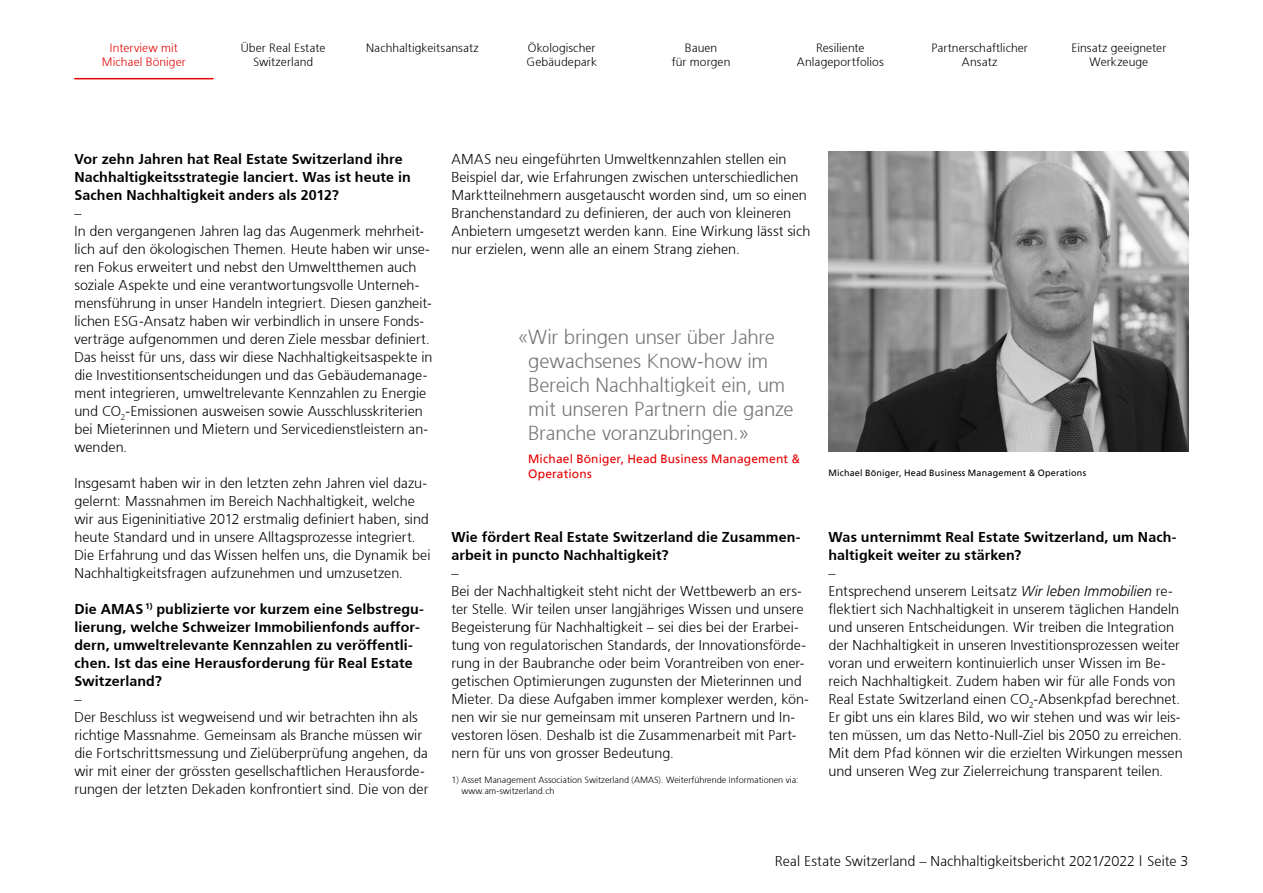
<style>
.page{position:relative;width:1263px;height:893px;background:#fff}
.page>*{position:absolute;margin:0;border:0;box-sizing:border-box;transform-origin:0 0}
.t1{font:300 20.25px/24px "Frutiger 45";letter-spacing:-.01em;color:#757575}
.t2{font:300 14.25px/18px "Frutiger 45";color:#000}
.t3{font:300 14.25px/18px "Frutiger 45";letter-spacing:.005em;color:#000}
.t4{font:300 12px/14.2px "Frutiger 45";letter-spacing:.01em;color:#000;text-align:center}
.t5{font:12px/14.2px "Frutiger 55 Roman";letter-spacing:.015em;color:#e60000}
.t6{font:300 12px/14.2px "Frutiger 45";letter-spacing:.01em;color:#e60000;text-align:center}
.t7{font:300 9px/10.8px "Frutiger 45";color:#000}
.t8{font:9px "Frutiger 55 Roman";letter-spacing:.025em;color:#000}
.s1{font-style:italic}
</style>
<div class="page">
<hr style="left:74px;top:78px;width:140px;height:1px;background:#e60000">
<img style="left:828px;top:152px;width:360px;height:300px">
<p class="t6" style="left:102px;top:40px;width:85px">Interview mit<br>Michael Böniger</p>
<p class="t4" style="left:241px;top:40px;width:86px">Über Real Estate<br>Switzerland</p>
<p class="t4" style="left:366px;top:40px;width:114px">Nachhaltigkeitsansatz</p>
<p class="t4" style="left:526px;top:40px;width:72px;text-align:left">Ökologischer<br>Gebäudepark</p>
<p class="t4" style="left:672px;top:40px;width:60px">Bauen<br>für morgen</p>
<p class="t4" style="left:797px;top:40px;width:88px">Resiliente<br>Anlageportfolios</p>
<p class="t4" style="left:931px;top:40px;width:98px">Partnerschaftlicher<br>Ansatz</p>
<p class="t4" style="left:1071px;top:40px;width:96px">Einsatz geeigneter<br>Werkzeuge</p>
<p class="t3" style="left:74px;top:149px;width:338px">Vor zehn Jahren hat Real Estate Switzerland ihre<br>Nachhaltigkeitsstrategie lanciert. Was ist heute in<br>Sachen Nachhaltigkeit anders als 2012?</p>
<p class="t2" style="left:74px;top:204px;width:360px">–<br>In den vergangenen Jahren lag das Augenmerk mehrheit&shy;lich auf den ökologischen Themen. Heute haben wir unse&shy;ren Fokus erweitert und nebst den Umweltthemen auch soziale Aspekte und eine verantwortungsvolle Unterneh&shy;mensführung in unser Handeln integriert. Diesen ganzheit&shy;lichen ESG-Ansatz haben wir verbindlich in unsere Fonds&shy;verträge aufgenommen und deren Ziele messbar definiert.<br>Das heisst für uns, dass wir diese Nachhaltigkeitsaspekte in die Investitionsentscheidungen und das Gebäudemanage&shy;ment integrieren, umweltrelevante Kennzahlen zu Energie und CO<sub>2</sub>-Emissionen ausweisen sowie Ausschlusskriterien bei Mieterinnen und Mietern und Servicedienstleistern an&shy;wenden.</p>
<p class="t2" style="left:74px;top:474px;width:358px">Insgesamt haben wir in den letzten zehn Jahren viel dazu&shy;gelernt: Massnahmen im Bereich Nachhaltigkeit, welche wir aus Eigeninitiative 2012 erstmalig definiert haben, sind heute Standard und in unsere Alltagsprozesse integriert.<br>Die Erfahrung und das Wissen helfen uns, die Dynamik bei Nachhaltigkeitsfragen aufzunehmen und umzusetzen.</p>
<p class="t3" style="left:74px;top:599px;width:351px">Die AMAS <sup>1)</sup> publizierte vor kurzem eine Selbstregu&shy;lierung, welche Schweizer Immobilienfonds auffor&shy;dern, umweltrelevante Kennzahlen zu veröffentli&shy;chen. Ist das eine Herausforderung für Real Estate Switzerland?</p>
<p class="t2" style="left:74px;top:690px;width:356px">–<br>Der Beschluss ist wegweisend und wir betrachten ihn als richtige Massnahme. Gemeinsam als Branche müssen wir die Fortschrittsmessung und Zielüberprüfung angehen, da wir mit einer der grössten gesellschaftlichen Herausforde&shy;rungen der letzten Dekaden konfrontiert sind. Die von der</p>
<p class="t2" style="left:451px;top:150px;width:360px">AMAS neu eingeführten Umweltkennzahlen stellen ein Beispiel dar, wie Erfahrungen zwischen unterschiedlichen Marktteilnehmern ausgetauscht worden sind, um so einen Branchenstandard zu definieren, der auch von kleineren Anbietern umgesetzt werden kann. Eine Wirkung lässt sich nur erzielen, wenn alle an einem Strang ziehen.</p>
<h1 class="t1" style="left:528px;top:324px;width:267px;text-indent:-11px">«Wir bringen unser über Jahre gewachsenes Know-how im<br>Bereich Nachhaltigkeit ein, um mit unseren Partnern die ganze<br>Branche voranzubringen.»</h1>
<p class="t5" style="left:528px;top:452px;width:273px">Michael Böniger, Head Business Management &amp;<br>Operations</p>
<p class="t8" style="left:828px;top:468px;width:259px">Michael Böniger, Head Business Management &amp; Operations</p>
<p class="t3" style="left:451px;top:527px;width:351px">Wie fördert Real Estate Switzerland die Zusammen&shy;arbeit in puncto Nachhaltigkeit?</p>
<p class="t2" style="left:451px;top:564px;width:359px">–<br>Bei der Nachhaltigkeit steht nicht der Wettbewerb an ers&shy;ter Stelle. Wir teilen unser langjähriges Wissen und unsere Begeisterung für Nachhaltigkeit – sei dies bei der Erarbei&shy;tung von regulatorischen Standards, der Innovationsförde&shy;rung in der Baubranche oder beim Vorantreiben von ener&shy;getischen Optimierungen zugunsten der Mieterinnen und Mieter. Da diese Aufgaben immer komplexer werden, kön&shy;nen wir sie nur gemeinsam mit unseren Partnern und In&shy;vestoren lösen. Deshalb ist die Zusammenarbeit mit Part&shy;nern für uns von grosser Bedeutung.</p>
<p class="t7" style="left:461px;top:774px;width:339px;text-indent:-10px">1) Asset Management Association Switzerland (AMAS). Weiterführende Informationen via: www.am-switzerland.ch</p>
<p class="t3" style="left:828px;top:527px;width:349px">Was unternimmt Real Estate Switzerland, um Nach&shy;haltigkeit weiter zu stärken?</p>
<p class="t2" style="left:828px;top:563px;width:356px">–<br>Entsprechend unserem Leitsatz <span class="s1">Wir leben Immobilien</span> re&shy;flektiert sich Nachhaltigkeit in unserem täglichen Handeln und unseren Entscheidungen. Wir treiben die Integration der Nachhaltigkeit in unseren Investitionsprozessen weiter voran und erweitern kontinuierlich unser Wissen im Be&shy;reich Nachhaltigkeit. Zudem haben wir für alle Fonds von Real Estate Switzerland einen CO<sub>2</sub>-Absenkpfad berechnet.<br>Er gibt uns ein klares Bild, wo wir stehen und was wir leis&shy;ten müssen, um das Netto-Null-Ziel bis 2050 zu erreichen.<br>Mit dem Pfad können wir die erzielten Wirkungen messen und unseren Weg zur Zielerreichung transparent teilen.</p>
<p class="t2" style="left:775px;top:851px;width:415px">Real Estate Switzerland – Nachhaltigkeitsbericht 2021/2022 | Seite 3</p>
</div>
